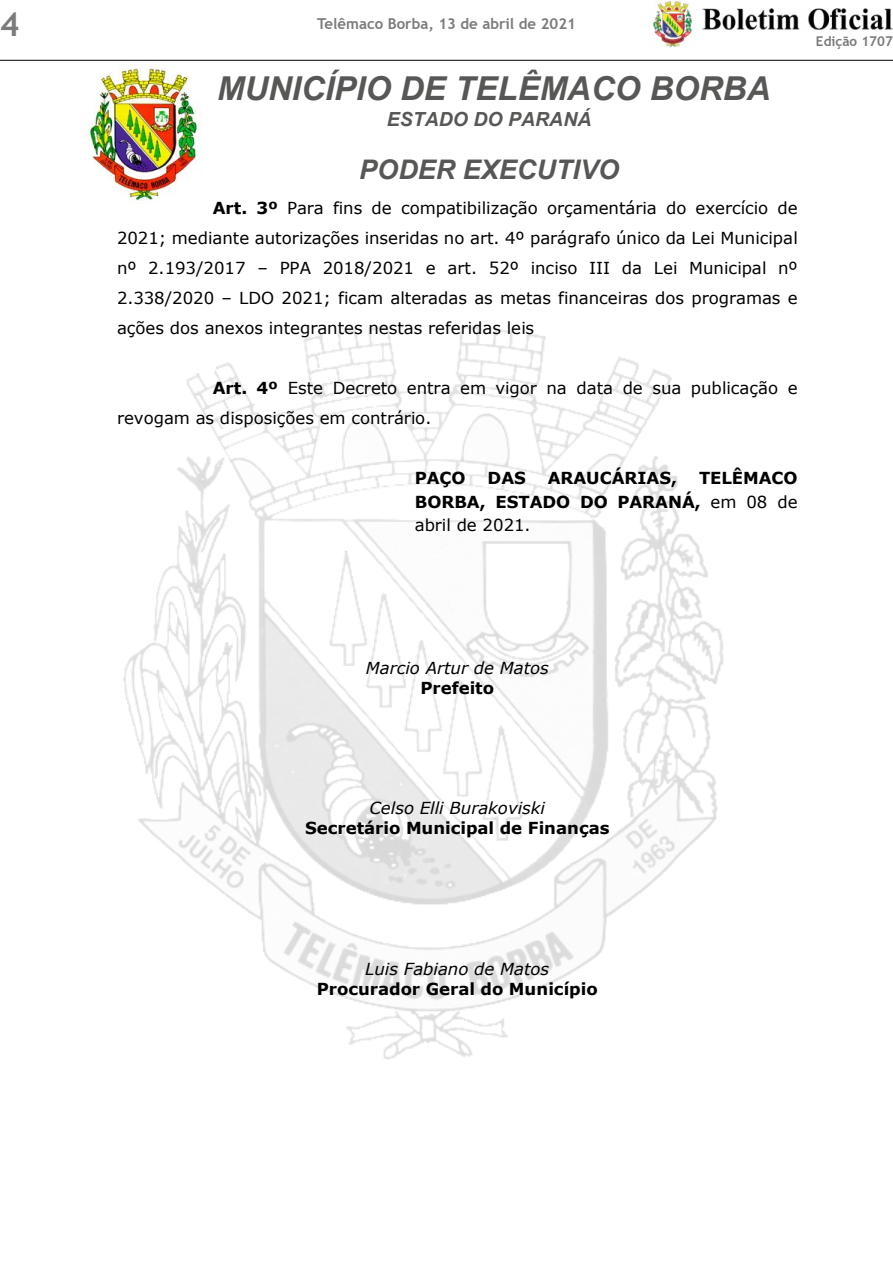
<style>
.page{position:relative;width:893px;height:1263px;background:#fff}
.page>*{position:absolute;margin:0;border:0;box-sizing:border-box;transform-origin:0 0}
.t1{font:italic 700 33px "Arial";color:#575756}
.t2{font:700 33px "Trebuchet MS";color:#7c7b7b}
.t3{font:italic 700 27px "Arial";color:#575756}
.t4{font:italic 700 19.5px "Arial";color:#575756}
.t5{font:16.5px/30.2px "Verdana";letter-spacing:-.005em;color:#000;text-align:justify}
.t6{font:700 16.5px/23.1px "Verdana";color:#000;text-align:justify}
.t7{font:italic 16.5px "Verdana";color:#000}
.t8{font:700 15px "Trebuchet MS";color:#7c7b7b}
.t9{font:700 13.5px "Trebuchet MS";color:#7c7b7b}
.s1{font-weight:700}
.s2{font-weight:400}
</style>
<div class="page">
<img style="left:653px;top:1px;width:39px;height:46px">
<img style="left:702px;top:8px;width:191px;height:21px">
<hr style="left:0;top:60px;width:893px;height:1px;background:#000">
<img style="left:89px;top:63px;width:113px;height:138px">
<img style="left:123px;top:326px;width:600px;height:734px">
<h1 class="t2" style="left:0;top:3px;width:21px">4</h1>
<p class="t8" style="left:317px;top:14px;width:260px">Telêmaco Borba, 13 de abril de 2021</p>
<h1 class="t1" style="left:217px;top:67px;width:555px">MUNICÍPIO DE TELÊMACO BORBA</h1>
<p class="t4" style="left:387px;top:106px;width:206px">ESTADO DO PARANÁ</p>
<h2 class="t3" style="left:359px;top:152px;width:261px">PODER EXECUTIVO</h2>
<p class="t5" style="left:117px;top:192px;width:682px;text-indent:96px"><span class="s1">Art. 3º</span> Para fins de compatibilização orçamentária do exercício de 2021; mediante autorizações inseridas no art. 4º parágrafo único da Lei Municipal nº 2.193/2017 – PPA 2018/2021 e art. 52º inciso III da Lei Municipal nº 2.338/2020 – LDO 2021; ficam alteradas as metas financeiras dos programas e ações dos anexos integrantes nestas referidas leis</p>
<p class="t5" style="left:117px;top:373px;width:682px;text-indent:96px"><span class="s1">Art. 4º</span> Este Decreto entra em vigor na data de sua publicação e revogam as disposições em contrário.</p>
<p class="t6" style="left:415px;top:466px;width:384px;text-indent:284px">TELÊMACO BORBA, ESTADO DO PARANÁ, <span class="s2">em 08 de abril de 2021.</span></p>
<p class="t6" style="left:415px;top:466px;width:52px">PAÇO</p>
<p class="t6" style="left:488px;top:466px;width:40px">DAS</p>
<p class="t6" style="left:548px;top:466px;width:131px">ARAUCÁRIAS,</p>
<p class="t9" style="left:816px;top:33px;width:79px">Edição 1707</p>
<p class="t7" style="left:366px;top:656px;width:184px">Marcio Artur de Matos</p>
<p class="t6" style="left:420px;top:676px;width:75px">Prefeito</p>
<p class="t7" style="left:369px;top:797px;width:177px">Celso Elli Burakoviski</p>
<p class="t6" style="left:305px;top:816px;width:306px">Secretário Municipal de Finanças</p>
<p class="t7" style="left:365px;top:957px;width:185px">Luis Fabiano de Matos</p>
<p class="t6" style="left:317px;top:977px;width:283px">Procurador Geral do Município</p>
</div>
